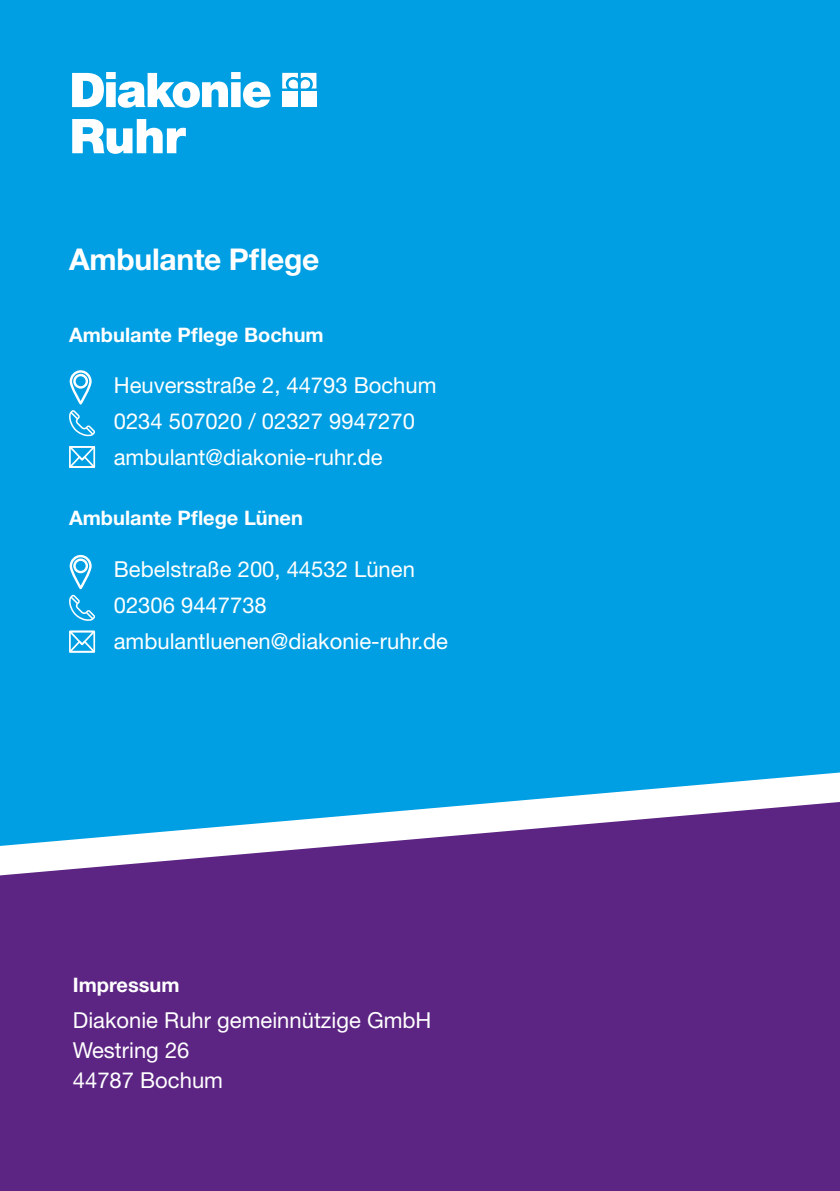
<style>
.page{position:relative;width:840px;height:1191px;background:#fff}
.page>*{position:absolute;margin:0;border:0;box-sizing:border-box;transform-origin:0 0}
.t1{font:700 30px "Helvetica Neue LT Std";letter-spacing:-.01em;color:#fff}
.t2{font:22px/36px "Helvetica Neue LT Std";color:#fff}
.t3{font:700 20px "Helvetica Neue LT Std";color:#fff}
</style>
<div class="page">
<div style="left:0;top:0;width:839px;height:802px;background:#009fe3"></div>
<svg style="left:0;top:802px;width:839px;height:389px;background:#62358d"></svg>
<svg style="left:282px;top:73px;width:34px;height:16px"></svg>
<div style="left:282px;top:91px;width:16px;height:16px;background:#fff"></div>
<div style="left:300px;top:91px;width:16px;height:16px;background:#fff"></div>
<svg style="left:72px;top:72px;width:198px;height:36px"></svg>
<svg style="left:72px;top:119px;width:114px;height:35px"></svg>
<svg style="left:66px;top:445px;width:32px;height:24px"></svg>
<svg style="left:68px;top:369px;width:27px;height:67px;background:#3db5e9"></svg>
<svg style="left:66px;top:630px;width:32px;height:23px"></svg>
<svg style="left:68px;top:553px;width:27px;height:68px;background:#3cb5e9"></svg>
<h1 class="t1" style="left:69px;top:241px;width:252px">Ambulante Pflege</h1>
<p class="t3" style="left:69px;top:322px;width:256px">Ambulante Pflege Bochum</p>
<p class="t2" style="left:114px;top:366px;width:324px">Heuversstraße 2, 44793 Bochum<br>0234 507020 / 02327 9947270 ambulant@diakonie-ruhr.de</p>
<p class="t3" style="left:69px;top:505px;width:235px">Ambulante Pflege Lünen</p>
<p class="t2" style="left:114px;top:551px;width:335px">Bebelstraße 200, 44532 Lünen<br>02306 9447738 ambulantluenen@diakonie-ruhr.de</p>
<p class="t3" style="left:73px;top:972px;width:108px">Impressum</p>
<p class="t2" style="left:73px;top:1004px;width:360px;line-height:30px">Diakonie Ruhr gemeinnützige GmbH<br>Westring 26<br>44787 Bochum</p>
</div>
